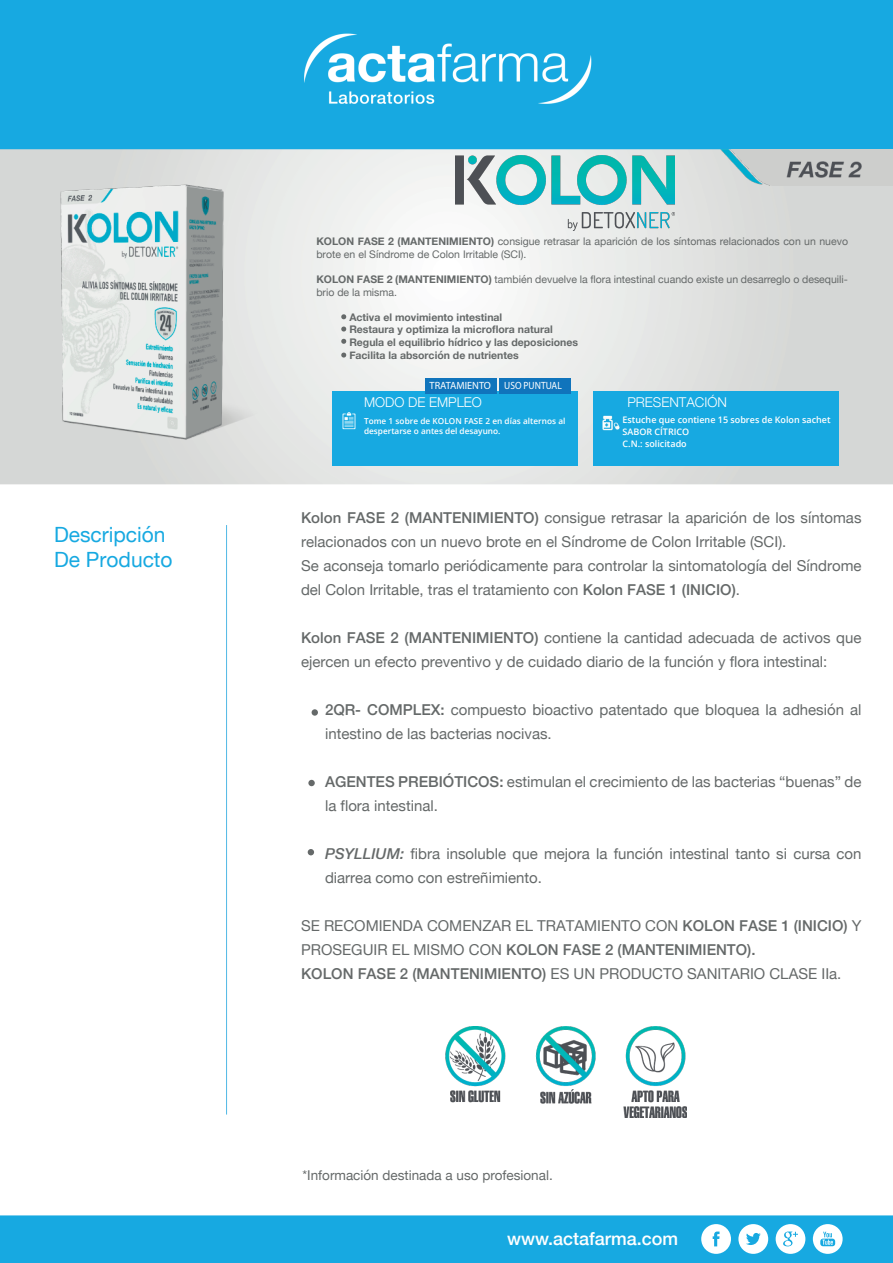
<style>
.page{position:relative;width:893px;height:1263px;background:#fff}
.page>*{position:absolute;margin:0;border:0;box-sizing:border-box;transform-origin:0 0}
.t1{font:21px/25.2px "Helvetica Neue";color:#17a9e1}
.t2{font:500 18px "Helvetica Neue";color:#fff}
.t3{font:15px/24px "Helvetica Neue";color:#656969}
.t4{font:13.5px "Helvetica Neue";color:#656969}
.t5{font:300 13.5px "Helvetica Neue";color:#fff}
.t6{font:10.5px/12.6px "Helvetica Neue";color:#656969}
.t7{font:700 10.5px/12.6px "Helvetica Neue";color:#656969}
.t8{font:10.5px "Myriad Pro";color:#fff}
.t9{font:10.5px "Myriad Pro";color:#fff;scale:.9 1}
.t10{font:600 9px/12px "Open Sans";color:#fff}
.t11{font:600 8.25px/9.4px "Open Sans";color:#fff}
.s1{font-weight:700}
.s2{font-weight:500}
.s3{font-weight:500;font-style:italic}
</style>
<div class="page">
<img style="left:0;top:0;width:893px;height:1263px">
<div style="left:593px;top:391px;width:246px;height:75px;background:#17a9e1"></div>
<img style="left:602px;top:415px;width:18px;height:16px">
<div style="left:332px;top:391px;width:246px;height:75px;background:#17a9e1"></div>
<img style="left:342px;top:412px;width:14px;height:18px">
<svg style="left:701px;top:1224px;width:30px;height:30px"></svg>
<svg style="left:738px;top:1224px;width:30px;height:30px"></svg>
<svg style="left:776px;top:1224px;width:29px;height:30px"></svg>
<svg style="left:813px;top:1224px;width:30px;height:30px"></svg>
<div style="left:499px;top:378px;width:72px;height:15px;background:#1074bc"></div>
<div style="left:425px;top:378px;width:71px;height:15px;background:#1074bc"></div>
<div style="left:312px;top:709px;width:6px;height:7px;background:#656969;border-radius:50%"></div>
<div style="left:308px;top:780px;width:7px;height:6px;background:#656969;border-radius:50%"></div>
<svg style="left:308px;top:849px;width:6px;height:6px"></svg>
<svg style="left:341px;top:326px;width:5px;height:6px"></svg>
<svg style="left:341px;top:339px;width:5px;height:5px"></svg>
<svg style="left:341px;top:352px;width:5px;height:6px"></svg>
<svg style="left:341px;top:314px;width:5px;height:6px"></svg>
<img style="left:455px;top:156px;width:220px;height:75px">
<img style="left:446px;top:1026px;width:240px;height:91px">
<img style="left:721px;top:149px;width:172px;height:37px">
<img style="left:49px;top:168px;width:248px;height:292px">
<h1 class="t1" style="left:54px;top:523px;width:120px">Descripción<br>De Producto</h1>
<p class="t6" style="left:316px;top:236px;width:533px"><span class="s1">KOLON FASE 2 (MANTENIMIENTO)</span> consigue retrasar la aparición de los síntomas relacionados con un nuevo brote en el Síndrome de Colon Irritable (SCI).</p>
<p class="t6" style="left:316px;top:274px;width:533px"><span class="s1">KOLON FASE 2 (MANTENIMIENTO)</span> también devuelve la flora intestinal cuando existe un desarreglo o desequili&shy;brio de la misma.</p>
<p class="t7" style="left:349px;top:311px;width:230px">Activa el movimiento intestinal<br>Restaura y optimiza la microflora natural Regula el equilibrio hídrico y las deposiciones Facilita la absorción de nutrientes</p>
<p class="t8" style="left:430px;top:379px;width:63px">TRATAMIENTO</p>
<p class="t9" style="left:504px;top:379px;width:66px">USO PUNTUAL</p>
<p class="t5" style="left:364px;top:391px;width:119px">MODO DE EMPLEO</p>
<p class="t11" style="left:364px;top:416px;width:203px">Tome 1 sobre de KOLON FASE 2 en días alternos al despertarse o antes del desayuno.</p>
<p class="t5" style="left:627px;top:391px;width:101px">PRESENTACIÓN</p>
<p class="t10" style="left:622px;top:413px;width:210px">Estuche que contiene 15 sobres de Kolon sachet<br>SABOR CÍTRICO<br>C.N.: solicitado</p>
<p class="t3" style="left:301px;top:506px;width:562px"><span class="s2">Kolon FASE 2 (MANTENIMIENTO)</span> consigue retrasar la aparición de los síntomas relacionados con un nuevo brote en el Síndrome de Colon Irritable (SCI).<br>Se aconseja tomarlo periódicamente para controlar la sintomatología del Síndrome del Colon Irritable, tras el tratamiento con <span class="s2">Kolon FASE 1 (INICIO)</span>.</p>
<p class="t3" style="left:301px;top:626px;width:562px"><span class="s2">Kolon FASE 2 (MANTENIMIENTO)</span> contiene la cantidad adecuada de activos que ejercen un efecto preventivo y de cuidado diario de la función y flora intestinal:</p>
<p class="t3" style="left:325px;top:698px;width:538px"><span class="s2">2QR- COMPLEX:</span> compuesto bioactivo patentado que bloquea la adhesión al intestino de las bacterias nocivas.</p>
<p class="t3" style="left:325px;top:770px;width:538px"><span class="s2">AGENTES PREBIÓTICOS:</span> estimulan el crecimiento de las bacterias “buenas” de la flora intestinal.</p>
<p class="t3" style="left:325px;top:842px;width:538px"><span class="s3">PSYLLIUM:</span> fibra insoluble que mejora la función intestinal tanto si cursa con diarrea como con estreñimiento.</p>
<p class="t3" style="left:301px;top:914px;width:562px">SE RECOMIENDA COMENZAR EL TRATAMIENTO CON <span class="s2">KOLON FASE 1 (INICIO)</span> Y<br>PROSEGUIR EL MISMO CON <span class="s2">KOLON FASE 2 (MANTENIMIENTO).<br>KOLON FASE 2 (MANTENIMIENTO)</span> ES UN PRODUCTO SANITARIO CLASE IIa.</p>
<p class="t4" style="left:302px;top:1165px;width:252px">*Información destinada a uso profesional.</p>
<p class="t2" style="left:507px;top:1224px;width:173px">www.actafarma.com</p>
</div>
